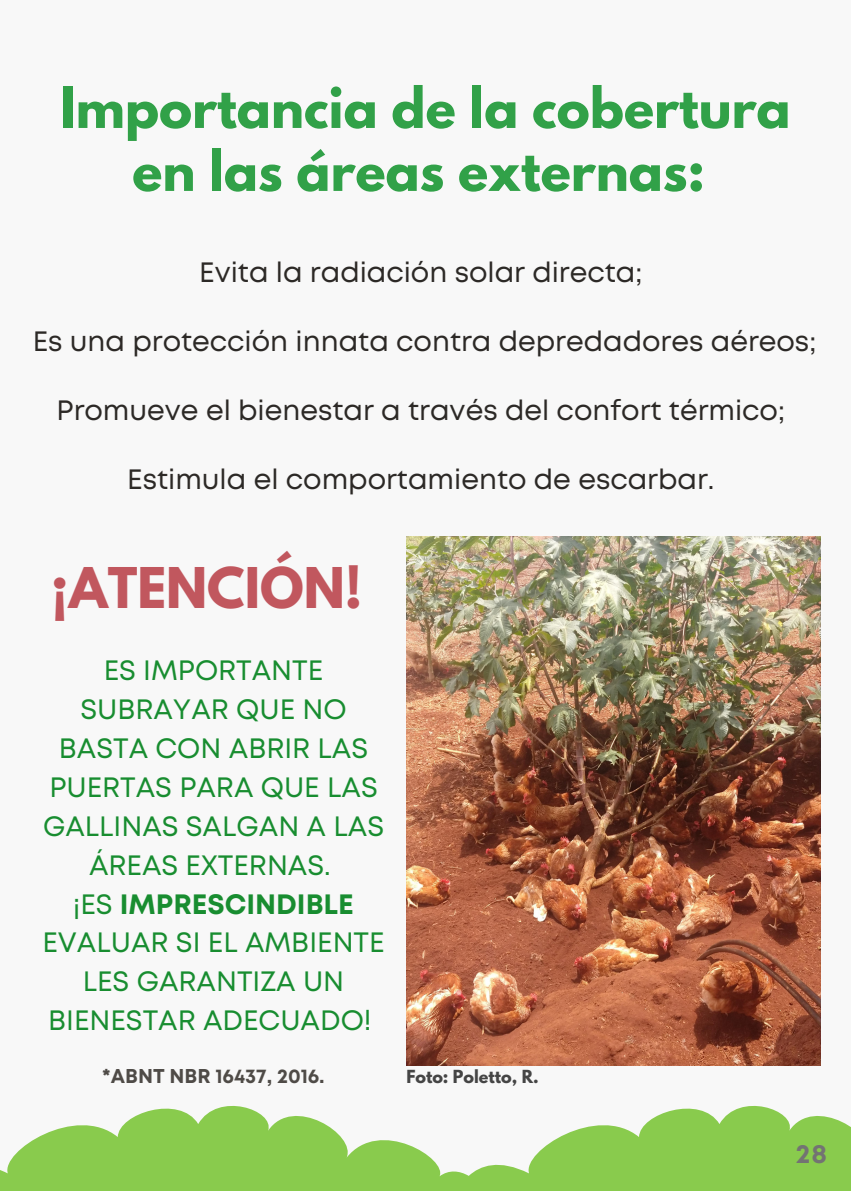
<style>
.page{position:relative;width:851px;height:1191px;background:#fff}
.page>*{position:absolute;margin:0;border:0;box-sizing:border-box;transform-origin:0 0}
.t1{font:700 50px/63px "League Spartan";color:#31a148;text-align:center}
.t2{font:700 49.8px "League Spartan";color:#c1575e}
.t3{font:28px/39px "Mont";color:#188d30;text-align:center}
.t4{font:28px "Mont";color:#2c2926}
.t5{font:700 26.6px "Mont";color:#737373}
.t6{font:700 20px "Mont";color:#4f4b47}
.t7{font:700 16px "League Spartan";color:#454545}
.s1{font-weight:700}
</style>
<div class="page">
<div style="left:0;top:0;width:850px;height:1190px;background:#f8f8f8"></div>
<svg style="left:0;top:1105px;width:850px;height:85px;fill:#89cb4d"></svg>
<img style="left:406px;top:536px;width:414px;height:530px">
<h1 class="t1" style="left:60px;top:83px;width:731px">Importancia de la cobertura en las áreas externas:</h1>
<p class="t4" style="left:199px;top:262px;width:444px">Evita la radiación solar directa;</p>
<p class="t4" style="left:33px;top:330px;width:784px">Es una protección innata contra depredadores aéreos;</p>
<p class="t4" style="left:57px;top:399px;width:729px">Promueve el bienestar a través del confort térmico;</p>
<p class="t4" style="left:127px;top:468px;width:588px">Estimula el comportamiento de escarbar.</p>
<h2 class="t2" style="left:51px;top:564px;width:312px">¡ATENCIÓN!</h2>
<p class="t3" style="left:42px;top:652px;width:343px">ES IMPORTANTE<br>SUBRAYAR QUE NO<br>BASTA CON ABRIR LAS<br>PUERTAS PARA QUE LAS<br>GALLINAS SALGAN A LAS<br>ÁREAS EXTERNAS.<br>¡ES <span class="s1">IMPRESCINDIBLE<br></span>EVALUAR SI EL AMBIENTE<br>LES GARANTIZA UN<br>BIENESTAR ADECUADO!</p>
<p class="t6" style="left:102px;top:1068px;width:224px">*ABNT NBR 16437, 2016.</p>
<p class="t7" style="left:406px;top:1069px;width:134px">Foto: Poletto, R.</p>
<p class="t5" style="left:795px;top:1144px;width:33px">28</p>
</div>
